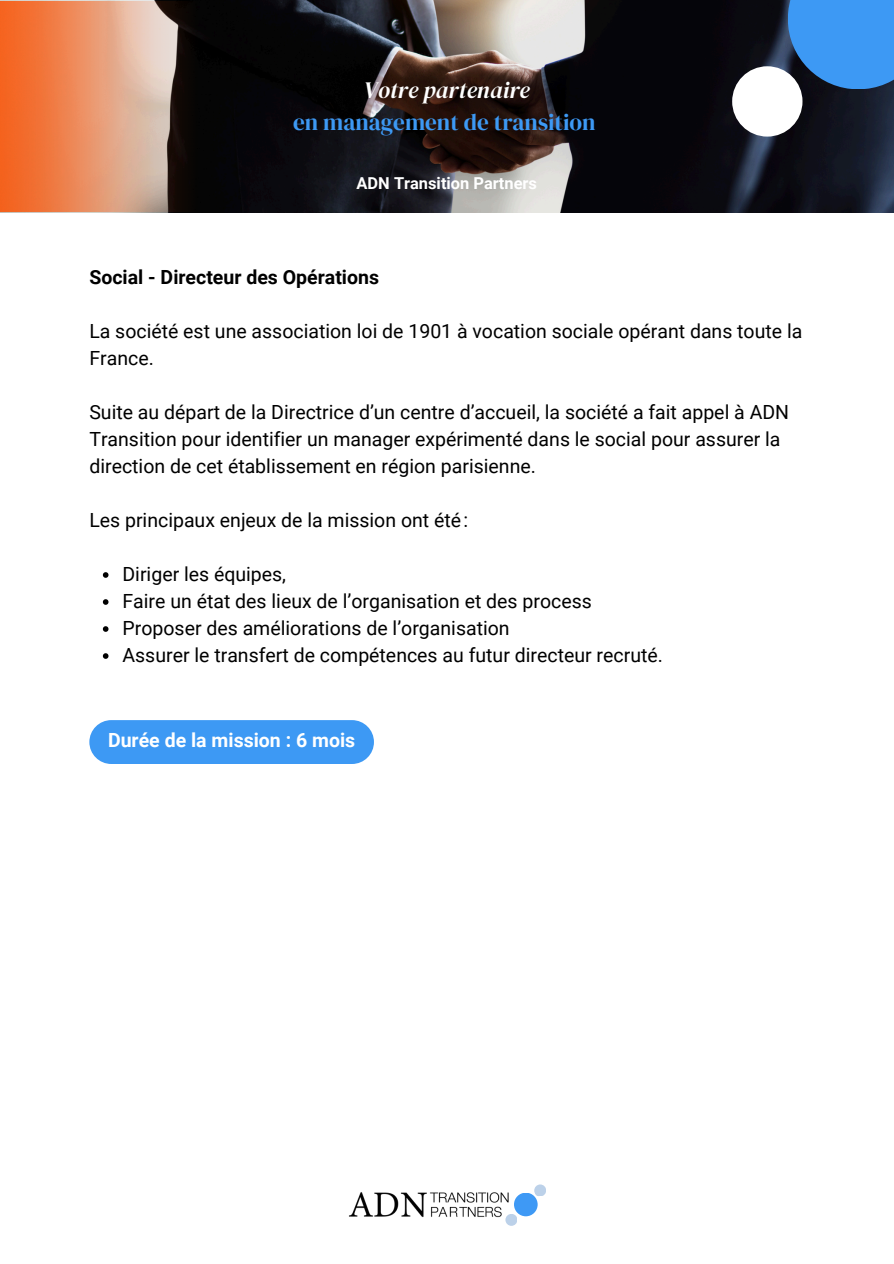
<style>
.page{position:relative;width:894px;height:1264px;background:#fff}
.page>*{position:absolute;margin:0;border:0;box-sizing:border-box;transform-origin:0 0}
.t1{font:23.25px/32.2px "DM Serif Display";color:#3d99f4;text-align:center}
.t2{font:19.5px/27px "Roboto";color:#000}
.t3{font:700 19.5px "Roboto";color:#000}
.t4{font:700 19.5px "Roboto";color:#fff}
.t5{font:700 16.5px "Roboto";color:#fff}
.s1{font-style:italic;color:#fff}
</style>
<div class="page">
<svg style="left:103px;top:572px;width:5px;height:6px"></svg>
<svg style="left:103px;top:599px;width:5px;height:6px"></svg>
<svg style="left:103px;top:626px;width:5px;height:6px"></svg>
<svg style="left:103px;top:653px;width:5px;height:6px"></svg>
<img style="left:349px;top:1187px;width:197px;height:39px">
<div style="left:514px;top:1192px;width:23px;height:24px;background:#3e99f5;border-radius:50%"></div>
<div style="left:534px;top:1184px;width:12px;height:12px;background:#bcd1e9;border-radius:50%"></div>
<div style="left:505px;top:1213px;width:12px;height:12px;background:#bcd1e9;border-radius:50%"></div>
<img style="left:0;top:0;width:893px;height:212px">
<div style="left:787px;top:0;width:106px;height:89px;background:#3d99f4"></div>
<div style="left:732px;top:66px;width:70px;height:71px;background:#fff;border-radius:50%"></div>
<img style="left:0;top:1px;width:201px;height:210px">
<div style="left:89px;top:720px;width:285px;height:44px;background:#3d99f4;border-radius:22px"></div>
<p class="t1" style="left:293px;top:74px;width:304px"><span class="s1">Votre partenaire<br></span>en management de transition</p>
<p class="t5" style="left:356px;top:174px;width:182px">ADN Transition Partners</p>
<p class="t3" style="left:89px;top:266px;width:291px">Social - Directeur des Opérations</p>
<p class="t2" style="left:89px;top:318px;width:714px">La société est une association loi de 1901 à vocation sociale opérant dans toute la<br>France.</p>
<h1 class="t2" style="left:89px;top:399px;width:701px">Suite au départ de la Directrice d’un centre d’accueil, la société a fait appel à ADN<br>Transition pour identifier un manager expérimenté dans le social pour assurer la direction de cet établissement en région parisienne.</h1>
<p class="t2" style="left:89px;top:507px;width:380px">Les principaux enjeux de la mission ont été:</p>
<h2 class="t2" style="left:122px;top:561px;width:165px">Diriger les équipes,</h2>
<h3 class="t2" style="left:122px;top:588px;width:470px">Faire un état des lieux de l’organisation et des process</h3>
<h3 class="t2" style="left:122px;top:615px;width:388px">Proposer des améliorations de l’organisation</h3>
<h3 class="t2" style="left:122px;top:642px;width:541px">Assurer le transfert de compétences au futur directeur recruté.</h3>
<p class="t4" style="left:108px;top:729px;width:249px">Durée de la mission : 6 mois</p>
</div>
